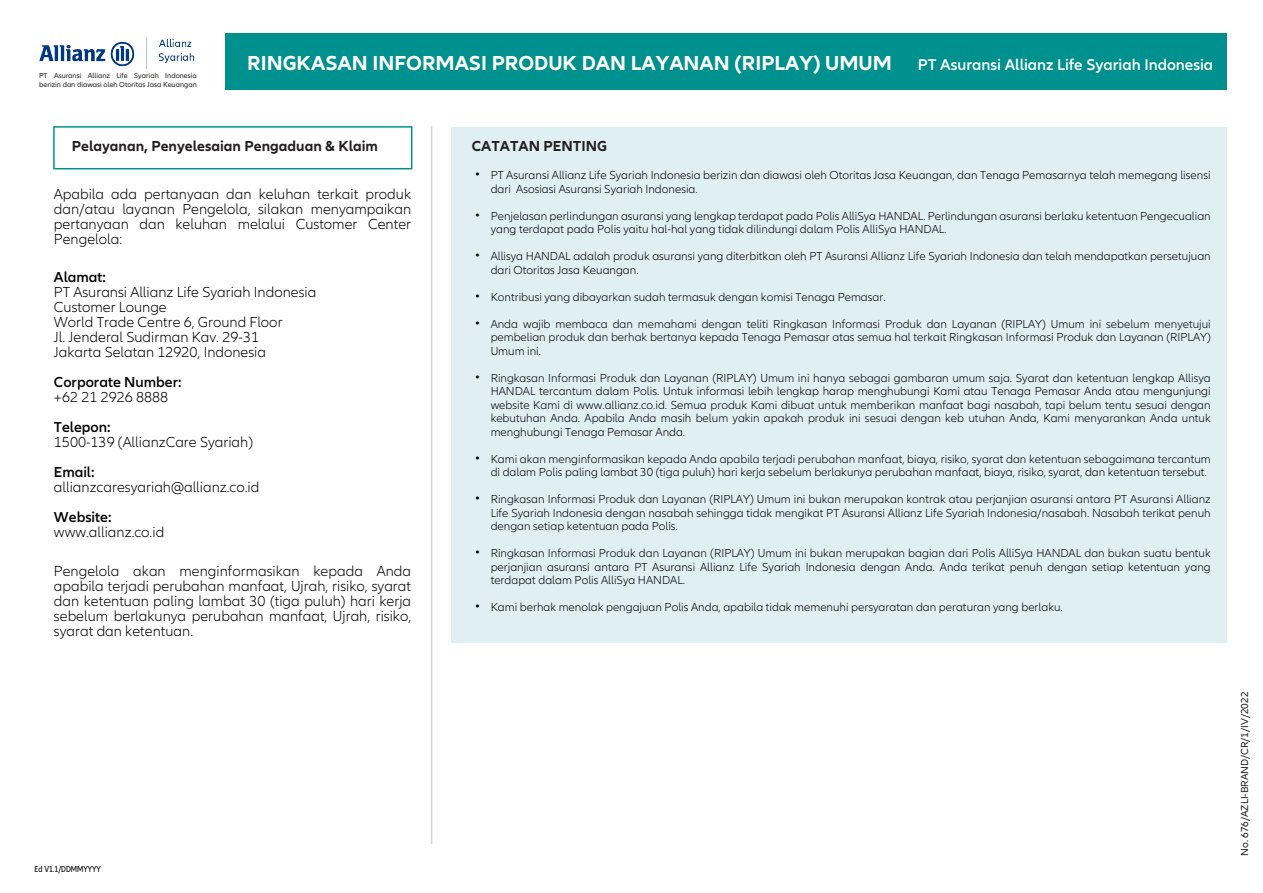
<style>
.page{position:relative;width:1263px;height:893px;background:#fff}
.page>*{position:absolute;margin:0;border:0;box-sizing:border-box;transform-origin:0 0}
.t1{font:700 21px "Allianz Neo";color:#fff}
.t2{font:300 15px/15px "Allianz Neo";color:#000;text-align:justify}
.t3{font:700 15px "Allianz Neo";color:#231f20}
.t4{font:600 15px "Allianz Neo";color:#000}
.t5{font:300 12px/13.5px "Allianz Neo";color:#000}
.t6{font:10.5px "Allianz Neo";color:#231f20}
.t7{font:condensed 9px "Allianz Neo";color:#000}
.t8{font:7.5px/9px "Allianz Neo";color:#231f20}
.s1{font-weight:600;font-size:16.2px}
</style>
<div class="page">
<div style="left:451px;top:127px;width:775px;height:515px;background:#dfeff2"></div>
<div style="left:53px;top:126px;width:359px;height:43px;border:2px solid #00908d"></div>
<hr style="left:431px;top:126px;width:1px;height:718px;background:#d1d3d4">
<div style="left:225px;top:34px;width:1001px;height:56px;background:#00908d"></div>
<img style="left:39px;top:37px;width:156px;height:32px">
<p class="t8" style="left:39px;top:71px;width:159px">PT Asuransi Allianz Life Syariah Indonesia berizin dan diawasi oleh Otoritas Jasa Keuangan</p>
<h1 class="t1" style="left:247px;top:51px;width:967px">RINGKASAN INFORMASI PRODUK DAN LAYANAN (RIPLAY) UMUM <span class="s1">PT Asuransi Allianz Life Syariah Indonesia</span></h1>
<p class="t3" style="left:72px;top:138px;width:308px">Pelayanan, Penyelesaian Pengaduan &amp; Klaim</p>
<p class="t3" style="left:472px;top:138px;width:137px">CATATAN PENTING</p>
<p class="t2" style="left:54px;top:187px;width:359px">Apabila ada pertanyaan dan keluhan terkait produk dan/atau layanan Pengelola, silakan menyampaikan pertanyaan dan keluhan melalui Customer Center Pengelola:</p>
<p class="t4" style="left:54px;top:269px;width:54px">Alamat:</p>
<p class="t2" style="left:54px;top:285px;width:264px;text-align:left">PT Asuransi Allianz Life Syariah Indonesia<br>Customer Lounge<br>World Trade Centre 6, Ground Floor<br>Jl. Jenderal Sudirman Kav. 29-31<br>Jakarta Selatan 12920, Indonesia</p>
<p class="t4" style="left:54px;top:374px;width:129px">Corporate Number:</p>
<p class="t2" style="left:54px;top:390px;width:116px">+62 21 2926 8888</p>
<p class="t4" style="left:54px;top:419px;width:58px">Telepon:</p>
<p class="t2" style="left:54px;top:435px;width:201px">1500-139 (AllianzCare Syariah)</p>
<p class="t4" style="left:54px;top:464px;width:42px">Email:</p>
<p class="t2" style="left:54px;top:480px;width:207px">allianzcaresyariah@allianz.co.id</p>
<p class="t4" style="left:54px;top:509px;width:59px">Website:</p>
<p class="t2" style="left:54px;top:525px;width:112px">www.allianz.co.id</p>
<p class="t2" style="left:54px;top:564px;width:359px">Pengelola akan menginformasikan kepada Anda apabila terjadi perubahan manfaat, Ujrah, risiko, syarat dan ketentuan paling lambat 30 (tiga puluh) hari kerja sebelum berlakunya perubahan manfaat, Ujrah, risiko, syarat dan ketentuan.</p>
<p class="t2" style="left:474px;top:167px;width:8px">•</p>
<p class="t2" style="left:474px;top:208px;width:8px">•</p>
<p class="t2" style="left:474px;top:248px;width:8px">•</p>
<p class="t2" style="left:474px;top:283px;width:8px;line-height:27px">• •</p>
<p class="t2" style="left:474px;top:370px;width:8px">•</p>
<p class="t2" style="left:474px;top:451px;width:8px">•</p>
<p class="t2" style="left:474px;top:491px;width:8px">•</p>
<p class="t2" style="left:474px;top:545px;width:8px">•</p>
<p class="t2" style="left:474px;top:599px;width:8px">•</p>
<p class="t5" style="left:491px;top:169px;width:721px">PT Asuransi Allianz Life Syariah Indonesia berizin dan diawasi oleh Otoritas Jasa Keuangan, dan Tenaga Pemasarnya telah memegang lisensi dari Asosiasi Asuransi Syariah Indonesia.</p>
<p class="t5" style="left:491px;top:209px;width:722px">Penjelasan perlindungan asuransi yang lengkap terdapat pada Polis AlliSya HANDAL. Perlindungan asuransi berlaku ketentuan Pengecualian yang terdapat pada Polis yaitu hal-hal yang tidak dilindungi dalam Polis AlliSya HANDAL.</p>
<p class="t5" style="left:491px;top:250px;width:722px">Allisya HANDAL adalah produk asuransi yang diterbitkan oleh PT Asuransi Allianz Life Syariah Indonesia dan telah mendapatkan persetujuan dari Otoritas Jasa Keuangan.</p>
<p class="t5" style="left:491px;top:290px;width:396px">Kontribusi yang dibayarkan sudah termasuk dengan komisi Tenaga Pemasar.</p>
<p class="t5" style="left:491px;top:317px;width:722px;text-align:justify">Anda wajib membaca dan memahami dengan teliti Ringkasan Informasi Produk dan Layanan (RIPLAY) Umum ini sebelum menyetujui pembelian produk dan berhak bertanya kepada Tenaga Pemasar atas semua hal terkait Ringkasan Informasi Produk dan Layanan (RIPLAY)<br>Umum ini.</p>
<p class="t5" style="left:491px;top:371px;width:722px;text-align:justify">Ringkasan Informasi Produk dan Layanan (RIPLAY) Umum ini hanya sebagai gambaran umum saja. Syarat dan ketentuan lengkap Allisya HANDAL tercantum dalam Polis. Untuk informasi lebih lengkap harap menghubungi Kami atau Tenaga Pemasar Anda atau mengunjungi website Kami di www.allianz.co.id. Semua produk Kami dibuat untuk memberikan manfaat bagi nasabah, tapi belum tentu sesuai dengan kebutuhan Anda. Apabila Anda masih belum yakin apakah produk ini sesuai dengan keb utuhan Anda, Kami menyarankan Anda untuk menghubungi Tenaga Pemasar Anda.</p>
<p class="t5" style="left:491px;top:452px;width:722px">Kami akan menginformasikan kepada Anda apabila terjadi perubahan manfaat, biaya, risiko, syarat dan ketentuan sebagaimana tercantum di dalam Polis paling lambat 30 (tiga puluh) hari kerja sebelum berlakunya perubahan manfaat, biaya, risiko, syarat, dan ketentuan tersebut.</p>
<p class="t5" style="left:491px;top:493px;width:721px;text-align:justify">Ringkasan Informasi Produk dan Layanan (RIPLAY) Umum ini bukan merupakan kontrak atau perjanjian asuransi antara PT Asuransi Allianz Life Syariah Indonesia dengan nasabah sehingga tidak mengikat PT Asuransi Allianz Life Syariah Indonesia/nasabah. Nasabah terikat penuh dengan setiap ketentuan pada Polis.</p>
<p class="t5" style="left:491px;top:547px;width:722px;text-align:justify">Ringkasan Informasi Produk dan Layanan (RIPLAY) Umum ini bukan merupakan bagian dari Polis AlliSya HANDAL dan bukan suatu bentuk perjanjian asuransi antara PT Asuransi Allianz Life Syariah Indonesia dengan Anda. Anda terikat penuh dengan setiap ketentuan yang terdapat dalam Polis AlliSya HANDAL.</p>
<p class="t5" style="left:491px;top:601px;width:574px">Kami berhak menolak pengajuan Polis Anda, apabila tidak memenuhi persyaratan dan peraturan yang berlaku.</p>
<p class="t7" style="left:34px;top:863px;width:68px">Ed V1.1/DDMMYYYY</p>
<p class="t6" style="left:1239px;top:856px;width:166px;rotate:-90deg">No. 676/AZLI-BRAND/CR/1/IV/2022</p>
</div>
